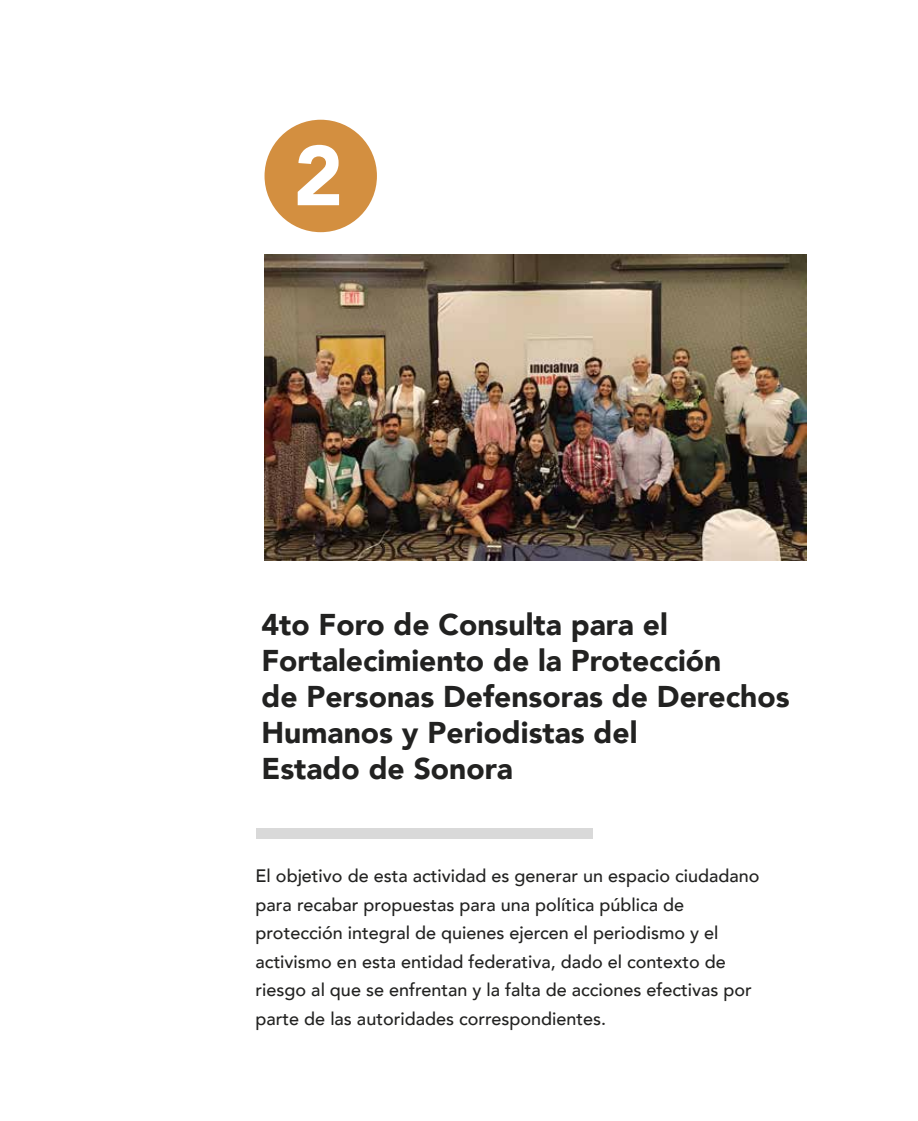
<style>
.page{position:relative;width:918px;height:1121px;background:#fff}
.page>*{position:absolute;margin:0;border:0;box-sizing:border-box;transform-origin:0 0}
.t1{font:900 83.85px "Avenir";color:#fff}
.t2{font:900 30px/36px "Avenir";color:#222221}
.t3{font:500 18px/28.5px "Avenir";color:#222221}
</style>
<div class="page">
<div style="left:256px;top:828px;width:336px;height:10px;background:#d9d9d9"></div>
<div style="left:265px;top:120px;width:112px;height:112px;background:#d38f40;border-radius:50%"></div>
<img style="left:265px;top:255px;width:542px;height:306px">
<h1 class="t1" style="left:294px;top:104px;width:51px">2</h1>
<h2 class="t2" style="left:262px;top:606px;width:530px">4to Foro de Consulta para el<br>Fortalecimiento de la Protección<br>de Personas Defensoras de Derechos<br>Humanos y Periodistas del<br>Estado de Sonora</h2>
<p class="t3" style="left:256px;top:860px;width:505px">El objetivo de esta actividad es generar un espacio ciudadano para recabar propuestas para una política pública de protección integral de quienes ejercen el periodismo y el activismo en esta entidad federativa, dado el contexto de riesgo al que se enfrentan y la falta de acciones efectivas por parte de las autoridades correspondientes.</p>
</div>
